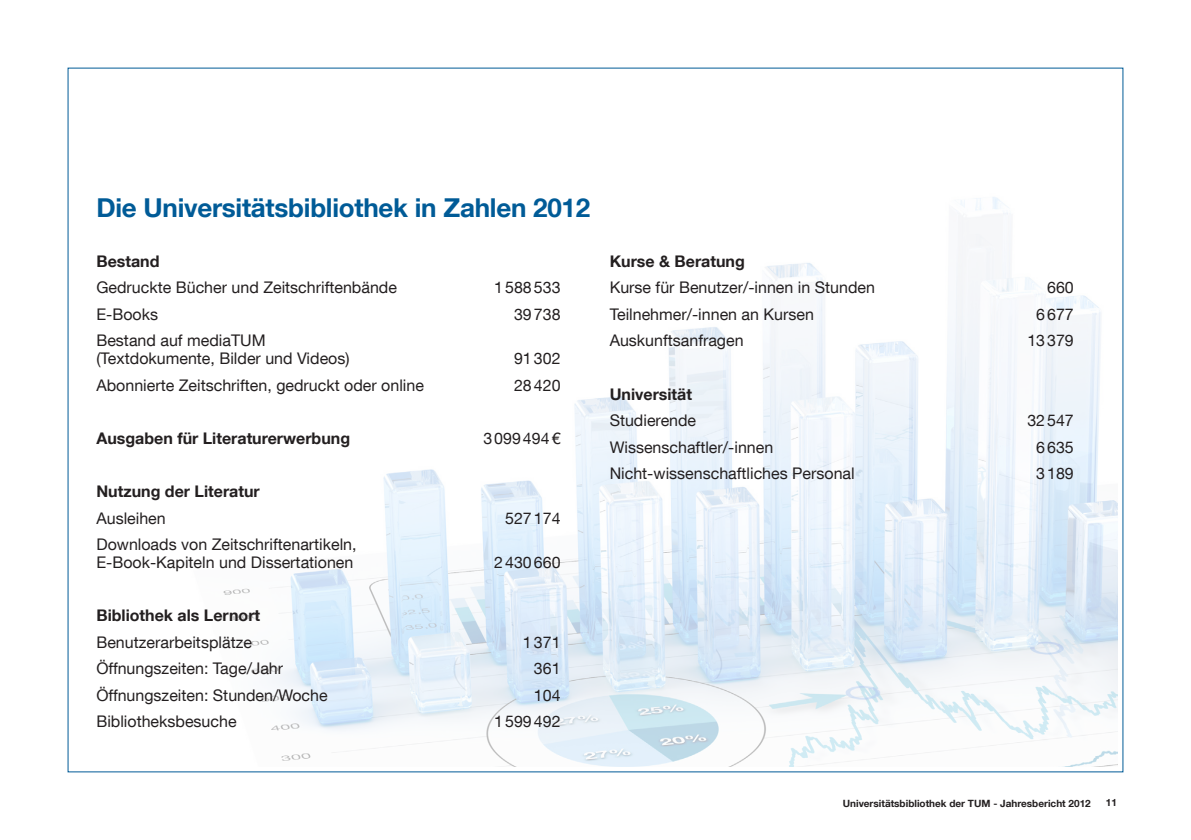
<style>
.page{position:relative;width:1191px;height:840px;background:#fff}
.page>*{position:absolute;margin:0;border:0;box-sizing:border-box;transform-origin:0 0}
.Head_1{font:700 26px "TUM Neue Helvetica";letter-spacing:-.01em;color:#005b97}
.Statistik{font:16px/18px "TUM Neue Helvetica";color:#231f20}
.Statistik-2{font:700 16px "TUM Neue Helvetica";color:#231f20}
.t1{font:700 10px "TUM Neue Helvetica";color:#231f20}
</style>
<div class="page">
<img style="left:223px;top:197px;width:894px;height:568px">
<p class="Head_1" style="left:96px;top:191px;width:495px">Die Universitätsbibliothek in Zahlen 2012</p>
<p class="Statistik-2" style="left:96px;top:251px;width:65px">Bestand</p>
<p class="Statistik" style="left:96px;top:278px;width:302px">Gedruckte Bücher und Zeitschriftenbände</p>
<p class="Statistik" style="left:494px;top:278px;width:68px">1588533</p>
<p class="Statistik" style="left:96px;top:304px;width:63px">E-Books</p>
<p class="Statistik" style="left:514px;top:304px;width:48px">39738</p>
<p class="Statistik" style="left:96px;top:331px;width:255px">Bestand auf mediaTUM (Textdokumente, Bilder und Videos)</p>
<p class="Statistik" style="left:514px;top:349px;width:48px">91302</p>
<p class="Statistik" style="left:96px;top:375px;width:329px">Abonnierte Zeitschriften, gedruckt oder online</p>
<p class="Statistik" style="left:514px;top:375px;width:48px">28420</p>
<p class="Statistik-2" style="left:96px;top:428px;width:255px">Ausgaben für Literaturerwerbung</p>
<p class="Statistik" style="left:483px;top:428px;width:79px">3099494€</p>
<p class="Statistik-2" style="left:96px;top:481px;width:165px">Nutzung der Literatur</p>
<p class="Statistik" style="left:96px;top:508px;width:71px">Ausleihen</p>
<p class="Statistik" style="left:505px;top:508px;width:57px">527174</p>
<p class="Statistik" style="left:96px;top:535px;width:262px">Downloads von Zeitschriftenartikeln,<br>E-Book-Kapiteln und Dissertationen</p>
<p class="Statistik" style="left:494px;top:553px;width:68px">2430660</p>
<p class="Statistik-2" style="left:96px;top:605px;width:165px">Bibliothek als Lernort</p>
<p class="Statistik" style="left:96px;top:632px;width:157px">Benutzerarbeitsplätze</p>
<p class="Statistik" style="left:523px;top:632px;width:39px">1371</p>
<p class="Statistik" style="left:96px;top:659px;width:188px">Öffnungszeiten: Tage/Jahr</p>
<p class="Statistik" style="left:534px;top:659px;width:28px">361</p>
<p class="Statistik" style="left:96px;top:685px;width:233px">Öffnungszeiten: Stunden/Woche</p>
<p class="Statistik" style="left:534px;top:685px;width:28px">104</p>
<p class="Statistik" style="left:96px;top:712px;width:142px">Bibliotheksbesuche</p>
<p class="Statistik" style="left:494px;top:712px;width:68px">1599492</p>
<p class="Statistik-2" style="left:609px;top:251px;width:137px">Kurse &amp; Beratung</p>
<p class="Statistik" style="left:609px;top:278px;width:267px">Kurse für Benutzer/-innen in Stunden</p>
<p class="Statistik" style="left:1047px;top:278px;width:28px">660</p>
<p class="Statistik" style="left:609px;top:304px;width:206px">Teilnehmer/-innen an Kursen</p>
<p class="Statistik" style="left:1036px;top:304px;width:39px">6677</p>
<p class="Statistik" style="left:609px;top:331px;width:135px">Auskunftsanfragen</p>
<p class="Statistik" style="left:1027px;top:331px;width:48px">13379</p>
<p class="Statistik-2" style="left:609px;top:383px;width:84px">Universität</p>
<p class="Statistik" style="left:609px;top:410px;width:88px">Studierende</p>
<p class="Statistik" style="left:1027px;top:410px;width:48px">32547</p>
<p class="Statistik" style="left:609px;top:437px;width:165px">Wissenschaftler/-innen</p>
<p class="Statistik" style="left:1036px;top:437px;width:39px">6635</p>
<p class="Statistik" style="left:609px;top:464px;width:247px">Nicht-wissenschaftliches Personal</p>
<p class="Statistik" style="left:1036px;top:464px;width:39px">3189</p>
<p class="t1" style="left:842px;top:796px;width:249px">Universitätsbibliothek der TUM - Jahresbericht 2012</p>
<p class="t1" style="left:1106px;top:795px;width:13px">11</p>
</div>
